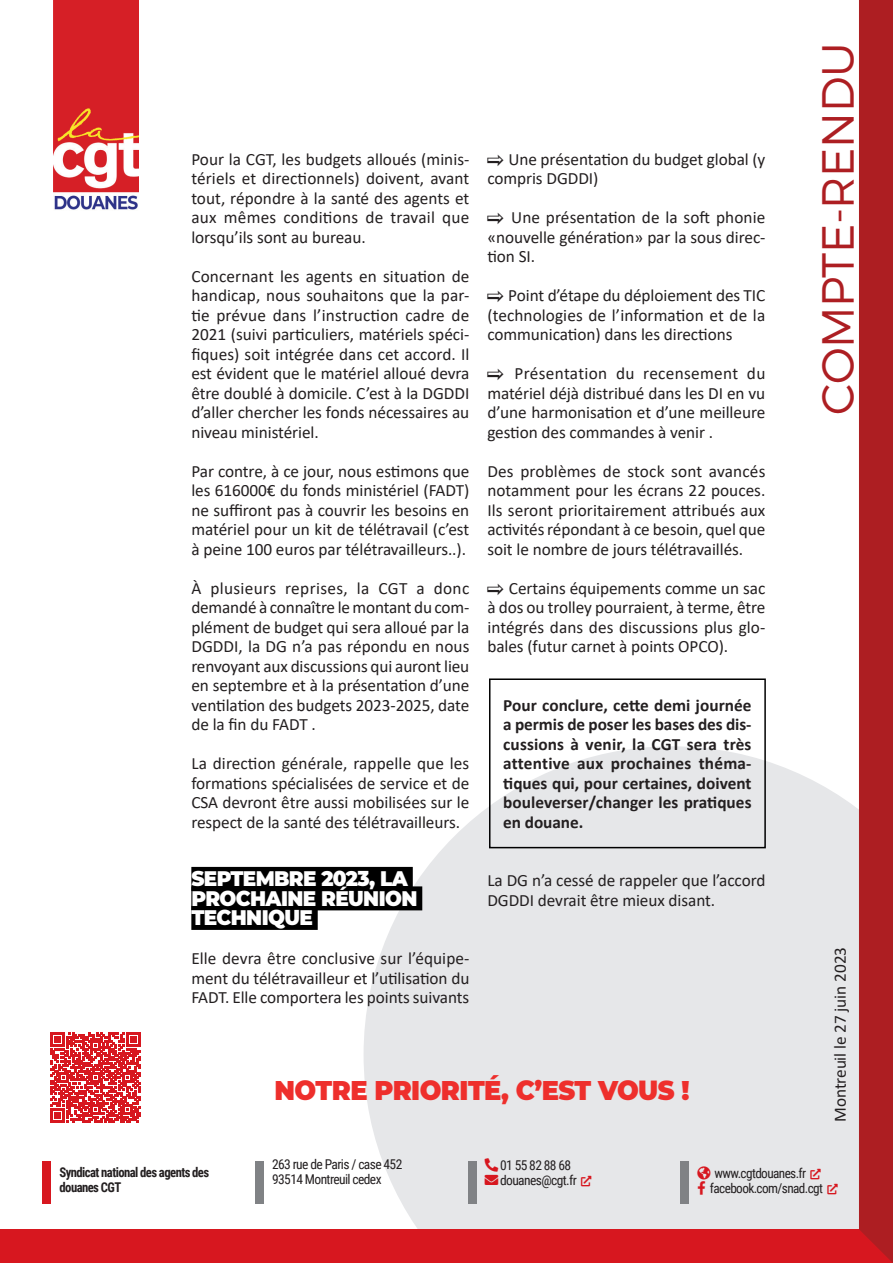
<style>
.page{position:relative;width:893px;height:1263px;background:#fff}
.page>*{position:absolute;margin:0;border:0;box-sizing:border-box;transform-origin:0 0}
.t1{font:300 45px "Montserrat";letter-spacing:-.01em;color:#ad1e22}
.t2{font:900 27px "Montserrat";letter-spacing:-.02em;color:#ee2f2c;scale:.95 1}
.t3{font:900 21px/19.5px "Montserrat";letter-spacing:-.03em;color:#fff;scale:.95 1}
.t4{font:17.25px/19.5px "Calibri";letter-spacing:-.005em;color:#231f20;text-align:justify}
.t5{font:700 17.25px/19.5px "Calibri";color:#231f20;text-align:justify}
.t6{font:13.5px/15px "Roboto Condensed";letter-spacing:-.045em;color:#231f20}
.t7{font:700 13.5px/15px "Roboto Condensed";letter-spacing:-.045em;color:#231f20;scale:.94 1}
.s1{font-family:"Pointers"}
.s2{color:#d7171f}
</style>
<div class="page">
<svg style="left:364px;top:746px;width:495px;height:483px;background:#e8e9eb"></svg>
<div style="left:43px;top:1161px;width:8px;height:42px;background:#d7171f"></div>
<div style="left:255px;top:1161px;width:9px;height:42px;background:#808285"></div>
<div style="left:468px;top:1161px;width:8px;height:42px;background:#808285"></div>
<div style="left:680px;top:1161px;width:9px;height:42px;background:#808285"></div>
<div style="left:0;top:1229px;width:893px;height:34px;background:#d7171f"></div>
<div style="left:859px;top:0;width:34px;height:1263px;background:#ad1e22"></div>
<img style="left:53px;top:0;width:85px;height:210px">
<svg style="left:51px;top:1032px;width:90px;height:90px"></svg>
<div style="left:191px;top:867px;width:222px;height:24px;background:#000"></div>
<div style="left:191px;top:886px;width:231px;height:24px;background:#000"></div>
<div style="left:191px;top:906px;width:127px;height:24px;background:#000"></div>
<div style="left:489px;top:678px;width:277px;height:170px;border:2px solid #000001"></div>
<svg style="left:485px;top:1158px;width:13px;height:27px"></svg>
<svg style="left:581px;top:1176px;width:10px;height:10px"></svg>
<svg style="left:811px;top:1168px;width:10px;height:11px"></svg>
<svg style="left:697px;top:1166px;width:13px;height:28px"></svg>
<svg style="left:827px;top:1183px;width:11px;height:11px"></svg>
<p class="t4" style="left:191px;top:149px;width:280px">Pour la CGT, les budgets alloués (minis&shy;tériels et directionnels) doivent, avant tout, répondre à la santé des agents et aux mêmes conditions de travail que lorsqu’ils sont au bureau.</p>
<p class="t4" style="left:191px;top:266px;width:280px">Concernant les agents en situation de handicap, nous souhaitons que la par&shy;tie prévue dans l’instruction cadre de 2021 (suivi particuliers, matériels spéci&shy;fiques) soit intégrée dans cet accord. Il est évident que le matériel alloué devra être doublé à domicile. C’est à la DGDDI d’aller chercher les fonds nécessaires au niveau ministériel.</p>
<p class="t4" style="left:191px;top:461px;width:280px">Par contre, à ce jour, nous estimons que les 616000€ du fonds ministériel (FADT) ne suffiront pas à couvrir les besoins en matériel pour un kit de télétravail (c’est à peine 100 euros par télétravailleurs..).</p>
<p class="t4" style="left:191px;top:578px;width:280px">À plusieurs reprises, la CGT a donc demandé à connaître le montant du com&shy;plément de budget qui sera alloué par la DGDDI, la DG n’a pas répondu en nous renvoyant aux discussions qui auront lieu en septembre et à la présentation d’une ventilation des budgets 2023-2025, date de la fin du FADT .</p>
<p class="t4" style="left:191px;top:753px;width:280px">La direction générale, rappelle que les formations spécialisées de service et de CSA devront être aussi mobilisées sur le respect de la santé des télétravailleurs.</p>
<p class="t3" style="left:191px;top:868px;width:240px">SEPTEMBRE 2023, LA<br>PROCHAINE RÉUNION<br>TECHNIQUE</p>
<p class="t4" style="left:191px;top:948px;width:280px">Elle devra être conclusive sur l’équipe&shy;ment du télétravailleur et l’utilisation du FADT. Elle comportera les points suivants</p>
<p class="t4" style="left:487px;top:149px;width:280px"><span class="s1">'</span> Une présentation du budget global (y compris DGDDI)</p>
<p class="t4" style="left:487px;top:207px;width:280px"><span class="s1">'</span> Une présentation de la soft phonie «nouvelle génération» par la sous direc&shy;tion SI.</p>
<p class="t4" style="left:487px;top:285px;width:279px"><span class="s1">'</span> Point d’étape du déploiement des TIC (technologies de l’information et de la communication) dans les directions</p>
<p class="t4" style="left:487px;top:363px;width:280px"><span class="s1">'</span> Présentation du recensement du matériel déjà distribué dans les DI en vu d’une harmonisation et d’une meilleure gestion des commandes à venir .</p>
<p class="t4" style="left:487px;top:461px;width:280px">Des problèmes de stock sont avancés notamment pour les écrans 22 pouces.<br>Ils seront prioritairement attribués aux activités répondant à ce besoin, quel que soit le nombre de jours télétravaillés.</p>
<p class="t4" style="left:487px;top:578px;width:280px"><span class="s1">'</span> Certains équipements comme un sac à dos ou trolley pourraient, à terme, être intégrés dans des discussions plus glo&shy;bales (futur carnet à points OPCO).</p>
<p class="t5" style="left:503px;top:695px;width:250px">Pour conclure, cette demi journée a permis de poser les bases des dis&shy;cussions à venir, la CGT sera très attentive aux prochaines théma&shy;tiques qui, pour certaines, doivent bouleverser/changer les pratiques en douane.</p>
<p class="t4" style="left:487px;top:870px;width:280px">La DG n’a cessé de rappeler que l’accord<br>DGDDI devrait être mieux disant.</p>
<h2 class="t2" style="left:274px;top:1070px;width:438px">NOTRE PRIORITÉ, C’EST VOUS !</h2>
<h1 class="t1" style="left:810px;top:415px;width:373px;rotate:-90deg">compte-rendu</h1>
<p class="t4" style="left:830px;top:1122px;width:176px;rotate:-90deg">Montreuil le 27 juin 2023</p>
<p class="t7" style="left:60px;top:1164px;width:161px">Syndicat national des agents des douanes CGT</p>
<p class="t6" style="left:272px;top:1156px;width:132px">263 rue de Paris / case 452<br>93514 Montreuil cedex</p>
<p class="t6" style="left:500px;top:1157px;width:93px;text-indent:-15px"><span class="s2">□■●▼</span> 01 55 82 88 68 douanes@cgt.fr <span class="s2">▼■●●■●▼</span></p>
<p class="t6" style="left:697px;top:1165px;width:125px"><span class="s2">●□▲</span> www.cgtdouanes.fr <span class="s2">▼■●●■●▼</span></p>
<p class="t6" style="left:697px;top:1180px;width:142px"><span class="s2">□□</span> facebook.com/snad.cgt <span class="s2">▼■●●■●▼</span></p>
</div>
